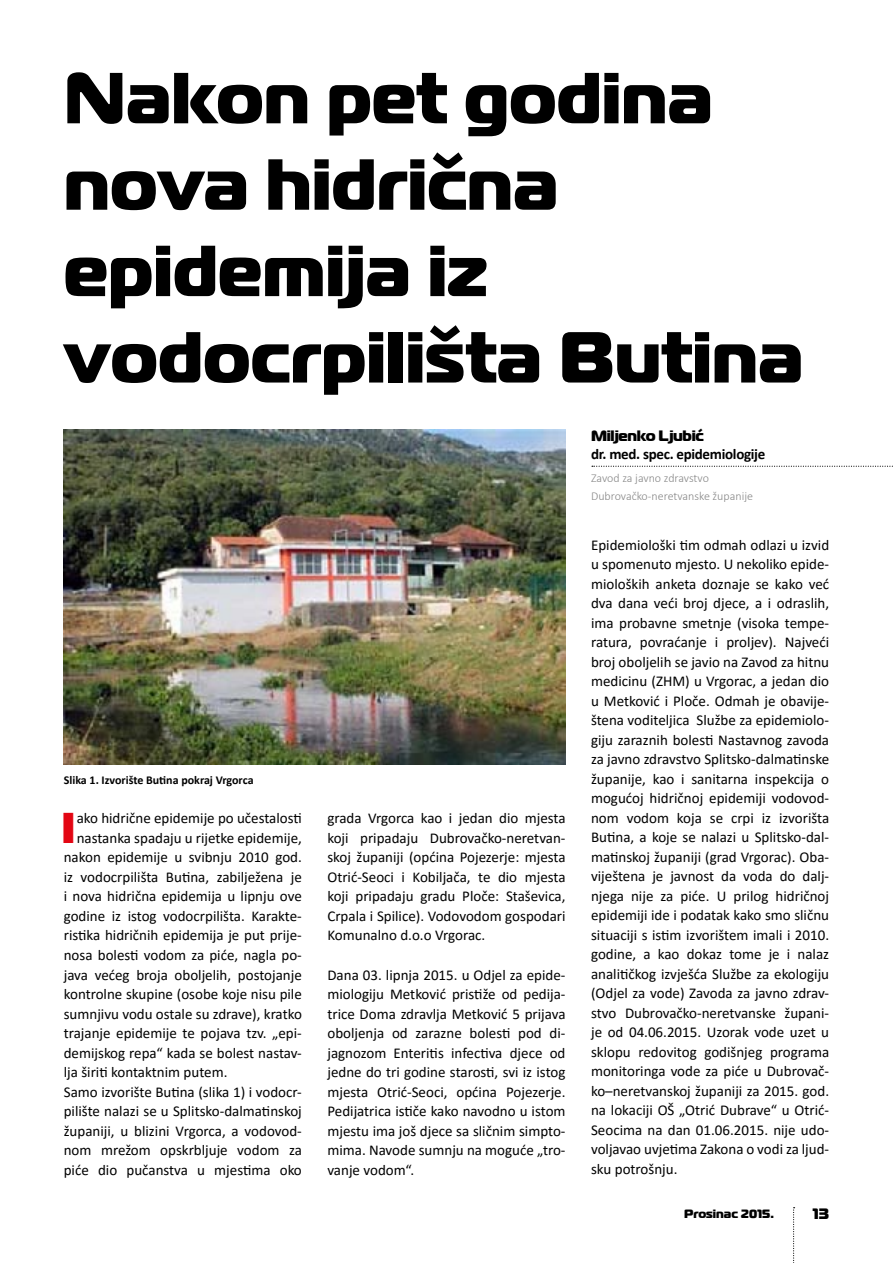
<style>
.page{position:relative;width:893px;height:1263px;background:#fff}
.page>*{position:absolute;margin:0;border:0;box-sizing:border-box;transform-origin:0 0}
.t1{font:800 72px/86.4px "Magistral";color:#000}
.t2{font:800 42.9px "Magistral";color:#e30613}
.t3{font:15px/19.5px "Calibri";color:#000;text-align:justify}
.t4{font:700 15px "Calibri";letter-spacing:-.02em;color:#000}
.t5{font:800 15px "Magistral";letter-spacing:-.02em;color:#000}
.t6{font:300 12px/18px "Calibri";color:#878787}
.t7{font:700 12px "Calibri";color:#000}
.t8{font:800 12px "Magistral";color:#000}
</style>
<div class="page">
<svg style="left:592px;top:466px;width:301px;height:1px"></svg>
<img style="left:64px;top:429px;width:502px;height:336px">
<svg style="left:793px;top:1207px;width:2px;height:56px"></svg>
<h1 class="t1" style="left:64px;top:54px;width:741px">Nakon pet godina nova hidrična epidemija iz vodocrpilišta Butina</h1>
<p class="t7" style="left:64px;top:772px;width:191px">Slika 1. Izvorište Butina pokraj Vrgorca</p>
<h2 class="t2" style="left:62px;top:800px;width:15px">I</h2>
<p class="t3" style="left:77px;top:808px;width:227px">ako hidrične epidemije po učestalosti</p>
<p class="t3" style="left:77px;top:828px;width:227px">nastanka spadaju u rijetke epidemije,</p>
<p class="t3" style="left:64px;top:847px;width:240px">nakon epidemije u svibnju 2010 god.</p>
<p class="t3" style="left:64px;top:867px;width:240px">iz vodocrpilišta Butina, zabilježena je</p>
<p class="t3" style="left:64px;top:886px;width:240px">i nova hidrična epidemija u lipnju ove</p>
<p class="t3" style="left:64px;top:906px;width:240px">godine iz istog vodocrpilišta. Karakte-</p>
<p class="t3" style="left:64px;top:925px;width:240px">ristika hidričnih epidemija je put prije-</p>
<p class="t3" style="left:64px;top:945px;width:240px">nosa bolesti vodom za piće, nagla po-</p>
<p class="t3" style="left:64px;top:964px;width:240px">java većeg broja oboljelih, postojanje</p>
<p class="t3" style="left:64px;top:984px;width:240px">kontrolne skupine (osobe koje nisu pile</p>
<p class="t3" style="left:64px;top:1003px;width:240px">sumnjivu vodu ostale su zdrave), kratko</p>
<p class="t3" style="left:64px;top:1023px;width:240px">trajanje epidemije te pojava tzv. „epi-</p>
<p class="t3" style="left:64px;top:1042px;width:240px">demijskog repa“ kada se bolest nastav-</p>
<p class="t3" style="left:64px;top:1062px;width:165px">lja širiti kontaktnim putem.</p>
<p class="t3" style="left:64px;top:1081px;width:240px">Samo izvorište Butina (slika 1) i vodocr-</p>
<p class="t3" style="left:64px;top:1101px;width:240px">pilište nalazi se u Splitsko-dalmatinskoj</p>
<p class="t3" style="left:64px;top:1120px;width:240px">županiji, u blizini Vrgorca, a vodovod-</p>
<p class="t3" style="left:64px;top:1140px;width:240px">nom mrežom opskrbljuje vodom za</p>
<p class="t3" style="left:64px;top:1159px;width:240px">piće dio pučanstva u mjestima oko</p>
<p class="t3" style="left:327px;top:808px;width:240px">grada Vrgorca kao i jedan dio mjesta koji pripadaju Dubrovačko-neretvan&shy;skoj županiji (općina Pojezerje: mjesta Otrić-Seoci i Kobiljača, te dio mjesta koji pripadaju gradu Ploče: Staševica, Crpala i Spilice). Vodovodom gospodari Komunalno d.o.o Vrgorac.</p>
<p class="t3" style="left:327px;top:964px;width:240px">Dana 03. lipnja 2015. u Odjel za epide&shy;miologiju Metković pristiže od pedija&shy;trice Doma zdravlja Metković 5 prijava oboljenja od zarazne bolesti pod di&shy;jagnozom Enteritis infectiva djece od jedne do tri godine starosti, svi iz istog mjesta Otrić-Seoci, općina Pojezerje.<br>Pedijatrica ističe kako navodno u istom mjestu ima još djece sa sličnim simpto&shy;mima. Navode sumnju na moguće „tro&shy;vanje vodom“.</p>
<p class="t5" style="left:591px;top:426px;width:114px">Miljenko Ljubić</p>
<p class="t4" style="left:591px;top:444px;width:176px">dr. med. spec. epidemiologije</p>
<p class="t6" style="left:591px;top:469px;width:163px">Zavod za javno zdravstvo<br>Dubrovačko-neretvanske županije</p>
<p class="t3" style="left:591px;top:534px;width:240px">Epidemiološki tim odmah odlazi u izvid u spomenuto mjesto. U nekoliko epide&shy;mioloških anketa doznaje se kako već dva dana veći broj djece, a i odraslih, ima probavne smetnje (visoka tempe&shy;ratura, povraćanje i proljev). Najveći broj oboljelih se javio na Zavod za hitnu medicinu (ZHM) u Vrgorac, a jedan dio u Metković i Ploče. Odmah je obavije&shy;štena voditeljica Službe za epidemiolo&shy;giju zaraznih bolesti Nastavnog zavoda za javno zdravstvo Splitsko-dalmatinske županije, kao i sanitarna inspekcija o mogućoj hidričnoj epidemiji vodovod&shy;nom vodom koja se crpi iz izvorišta Butina, a koje se nalazi u Splitsko-dal&shy;matinskoj županiji (grad Vrgorac). Oba&shy;viještena je javnost da voda do dalj&shy;njega nije za piće. U prilog hidričnoj epidemiji ide i podatak kako smo sličnu situaciji s istim izvorištem imali i 2010. godine, a kao dokaz tome je i nalaz analitičkog izvješća Službe za ekologiju (Odjel za vode) Zavoda za javno zdrav&shy;stvo Dubrovačko-neretvanske župani&shy;je od 04.06.2015. Uzorak vode uzet u sklopu redovitog godišnjeg programa monitoringa vode za piće u Dubrovač&shy;ko–neretvanskoj županiji za 2015. god. na lokaciji OŠ „Otrić Dubrave“ u Otrić-Seocima na dan 01.06.2015. nije udo&shy;voljavao uvjetima Zakona o vodi za ljud&shy;sku potrošnju.</p>
<p class="t8" style="left:684px;top:1206px;width:91px">Prosinac 2015.</p>
<p class="t5" style="left:813px;top:1204px;width:18px">13</p>
</div>
